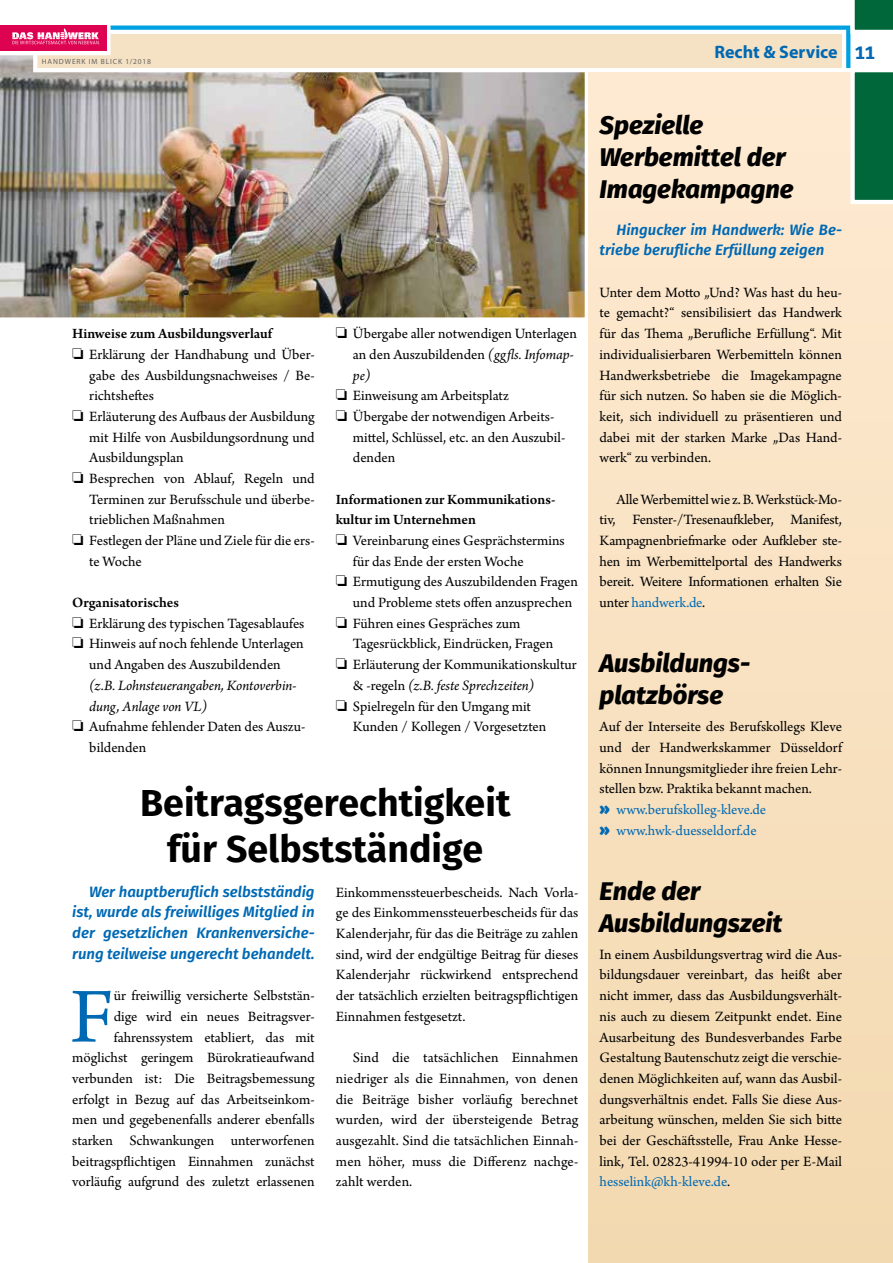
<style>
.page{position:relative;width:893px;height:1263px;background:#fff}
.page>*{position:absolute;margin:0;border:0;box-sizing:border-box;transform-origin:0 0}
.t1{font:81.9px "Arno Pro";color:#0069b4}
.t2{font:700 37.5px/46.8px "Fira Sans";color:#000;text-align:center}
.t3{font:italic 800 25.5px/31.8px "Fira Sans";color:#000}
.t4{font:700 18px "Myriad Pro";color:#0069b4}
.t5{font:15px/20.7px "Arno Pro";color:#000;text-align:justify}
.t6{font:italic 600 15px/20.7px "Fira Sans";color:#0069b4;text-align:justify}
.t7{font:600 15px "Arno Pro";color:#000}
.t8{font:italic 15px "Arno Pro";letter-spacing:-.005em;color:#000}
.t9{font:7.5px "Myriad Pro";letter-spacing:.12em;color:#646363}
.s1{font-style:italic}
.s2{font-style:normal}
.s3{font-family:"Fira Sans"}
.s4{color:#0069b4}
.s5{font-family:"Fira Sans";font-weight:900;color:#0069b4}
</style>
<div class="page">
<svg style="left:589px;top:206px;width:304px;height:1057px;background:#f7e0bf"></svg>
<img style="left:0;top:55px;width:585px;height:262px">
<div style="left:0;top:26px;width:106px;height:25px;background:#de0351"></div>
<img style="left:12px;top:0;width:881px;height:206px">
<p class="t9" style="left:42px;top:57px;width:111px">HANDWERK IM BLICK 1/2018</p>
<p class="t7" style="left:72px;top:325px;width:201px">Hinweise zum Ausbildungsverlauf</p>
<p class="t5" style="left:72px;top:345px;width:244px">❏ Erklärung der Handhabung und Über-</p>
<p class="t5" style="left:89px;top:365px;width:227px">gabe des Ausbildungsnachweises / Be-</p>
<p class="t5" style="left:89px;top:386px;width:66px">richtsheftes</p>
<p class="t5" style="left:72px;top:407px;width:244px">❏ Erläuterung des Aufbaus der Ausbildung</p>
<p class="t5" style="left:89px;top:427px;width:227px">mit Hilfe von Ausbildungsordnung und</p>
<p class="t5" style="left:89px;top:448px;width:96px">Ausbildungsplan</p>
<p class="t5" style="left:72px;top:469px;width:244px">❏ Besprechen von Ablauf, Regeln und</p>
<p class="t5" style="left:89px;top:490px;width:227px">Terminen zur Berufsschule und überbe-</p>
<p class="t5" style="left:89px;top:510px;width:137px">trieblichen Maßnahmen</p>
<p class="t5" style="left:72px;top:531px;width:244px">❏ Festlegen der Pläne und Ziele für die ers-</p>
<p class="t5" style="left:89px;top:552px;width:54px">te Woche</p>
<p class="t7" style="left:72px;top:594px;width:108px">Organisatorisches</p>
<p class="t5" style="left:72px;top:614px;width:234px">❏ Erklärung des typischen Tagesablaufes</p>
<p class="t5" style="left:72px;top:634px;width:233px">❏ Hinweis auf noch fehlende Unterlagen</p>
<p class="t5" style="left:89px;top:655px;width:193px">und Angaben des Auszubildenden</p>
<p class="t8" style="left:89px;top:677px;width:209px">(z.B. Lohnsteuerangaben, Kontoverbin-</p>
<p class="t8" style="left:89px;top:697px;width:120px">dung, Anlage von VL)</p>
<p class="t5" style="left:72px;top:717px;width:234px">❏ Aufnahme fehlender Daten des Auszu-</p>
<p class="t5" style="left:89px;top:738px;width:58px">bildenden</p>
<p class="t5" style="left:336px;top:324px;width:243px">❏ Übergabe aller notwendigen Unterlagen</p>
<p class="t5" style="left:353px;top:345px;width:222px">an den Auszubildenden <span class="s1">(ggfls. Infomap-</span></p>
<p class="t8" style="left:353px;top:366px;width:19px">pe)</p>
<p class="t5" style="left:336px;top:386px;width:174px">❏ Einweisung am Arbeitsplatz</p>
<p class="t5" style="left:336px;top:407px;width:220px">❏ Übergabe der notwendigen Arbeits-</p>
<p class="t5" style="left:353px;top:427px;width:214px">mittel, Schlüssel, etc. an den Auszubil-</p>
<p class="t5" style="left:353px;top:448px;width:44px">denden</p>
<p class="t7" style="left:336px;top:490px;width:221px">Informationen zur Kommunikations-</p>
<p class="t7" style="left:336px;top:511px;width:141px">kultur im Unternehmen</p>
<p class="t5" style="left:336px;top:531px;width:230px">❏ Vereinbarung eines Gesprächstermins</p>
<p class="t5" style="left:353px;top:552px;width:172px">für das Ende der ersten Woche</p>
<p class="t5" style="left:336px;top:572px;width:244px">❏ Ermutigung des Auszubildenden Fragen</p>
<p class="t5" style="left:353px;top:593px;width:221px">und Probleme stets offen anzusprechen</p>
<p class="t5" style="left:336px;top:614px;width:186px">❏ Führen eines Gespräches zum</p>
<p class="t5" style="left:353px;top:634px;width:202px">Tagesrückblick, Eindrücken, Fragen</p>
<p class="t5" style="left:336px;top:655px;width:242px">❏ Erläuterung der Kommunikationskultur</p>
<p class="t8" style="left:353px;top:677px;width:183px"><span class="s2">&amp; -regeln</span> (z.B. feste Sprechzeiten)</p>
<p class="t5" style="left:336px;top:696px;width:197px">❏ Spielregeln für den Umgang mit</p>
<p class="t5" style="left:353px;top:717px;width:195px">Kunden / Kollegen / Vorgesetzten</p>
<h2 class="t2" style="left:140px;top:776px;width:372px">Beitragsgerechtigkeit für Selbstständige</h2>
<p class="t6" style="left:72px;top:880px;width:244px;text-indent:17px">Wer hauptberuflich selbstständig ist, wurde als freiwilliges Mitglied in der gesetzlichen Krankenversiche&shy;rung teilweise ungerecht behandelt.</p>
<h1 class="t1" style="left:70px;top:970px;width:45px">F</h1>
<p class="t5" style="left:72px;top:986px;width:244px;text-align:right">ür freiwillig versicherte Selbststän-<br>dige wird ein neues Beitragsver&shy;fahrenssystem etabliert, das mit möglichst geringem Bürokratieaufwand verbunden ist: Die Beitragsbemessung erfolgt in Bezug auf das Arbeitseinkom&shy;men und gegebenenfalls anderer ebenfalls starken Schwankungen unterworfenen beitragspflichtigen Einnahmen zunächst vorläufig aufgrund des zuletzt erlassenen</p>
<p class="t5" style="left:336px;top:883px;width:244px">Einkommenssteuerbescheids. Nach Vorla&shy;ge des Einkommenssteuerbescheids für das Kalenderjahr, für das die Beiträge zu zahlen sind, wird der endgültige Beitrag für dieses Kalenderjahr rückwirkend entsprechend der tatsächlich erzielten beitragspflichtigen Einnahmen festgesetzt.</p>
<p class="t5" style="left:336px;top:1048px;width:244px;text-indent:17px">Sind die tatsächlichen Einnahmen niedriger als die Einnahmen, von denen die Beiträge bisher vorläufig berechnet wurden, wird der übersteigende Betrag ausgezahlt. Sind die tatsächlichen Einnah&shy;men höher, muss die Differenz nachge&shy;zahlt werden.</p>
<p class="t4" style="left:714px;top:40px;width:162px">Recht &amp; Service <span class="s3">11</span></p>
<h3 class="t3" style="left:600px;top:107px;width:195px">Spezielle<br>Werbemittel der<br>Imagekampagne</h3>
<p class="t6" style="left:600px;top:218px;width:244px;text-indent:17px">Hingucker im Handwerk: Wie Be&shy;triebe berufliche Erfüllung zeigen</p>
<p class="t5" style="left:600px;top:283px;width:244px">Unter dem Motto „Und? Was hast du heu&shy;te gemacht?“ sensibilisiert das Handwerk für das Thema „Berufliche Erfüllung“. Mit individualisierbaren Werbemitteln können Handwerksbetriebe die Imagekampagne für sich nutzen. So haben sie die Möglich&shy;keit, sich individuell zu präsentieren und dabei mit der starken Marke „Das Hand&shy;werk“ zu verbinden.</p>
<p class="t5" style="left:600px;top:490px;width:244px;text-indent:17px">Alle Werbemittel wie z. B. Werkstück-Mo&shy;tiv, Fenster-/Tresenaufkleber, Manifest, Kampagnenbriefmarke oder Aufkleber ste&shy;hen im Werbemittelportal des Handwerks bereit. Weitere Informationen erhalten Sie unter <span class="s4">handwerk.de</span>.</p>
<h3 class="t3" style="left:600px;top:645px;width:152px">Ausbildungs&shy;platzbörse</h3>
<p class="t5" style="left:600px;top:717px;width:244px;text-align:left">Auf der Interseite des Berufskollegs Kleve und der Handwerkskammer Düsseldorf können Innungsmitglieder ihre freien Lehr&shy;stellen bzw. Praktika bekannt machen.<br><span class="s5">»</span> <span class="s4">www.berufskolleg-kleve.de<br></span><span class="s5">»</span> <span class="s4">www.hwk-duesseldorf.de</span></p>
<h3 class="t3" style="left:600px;top:873px;width:184px">Ende der<br>Ausbildungszeit</h3>
<p class="t5" style="left:600px;top:945px;width:244px">In einem Ausbildungsvertrag wird die Aus&shy;bildungsdauer vereinbart, das heißt aber nicht immer, dass das Ausbildungsverhält&shy;nis auch zu diesem Zeitpunkt endet. Eine Ausarbeitung des Bundesverbandes Farbe Gestaltung Bautenschutz zeigt die verschie&shy;denen Möglichkeiten auf, wann das Ausbil&shy;dungsverhältnis endet. Falls Sie diese Aus&shy;arbeitung wünschen, melden Sie sich bitte bei der Geschäftsstelle, Frau Anke Hesse&shy;link, Tel. 02823-41994-10 oder per E-Mail <span class="s4">hesselink@kh-kleve.de</span>.</p>
</div>
